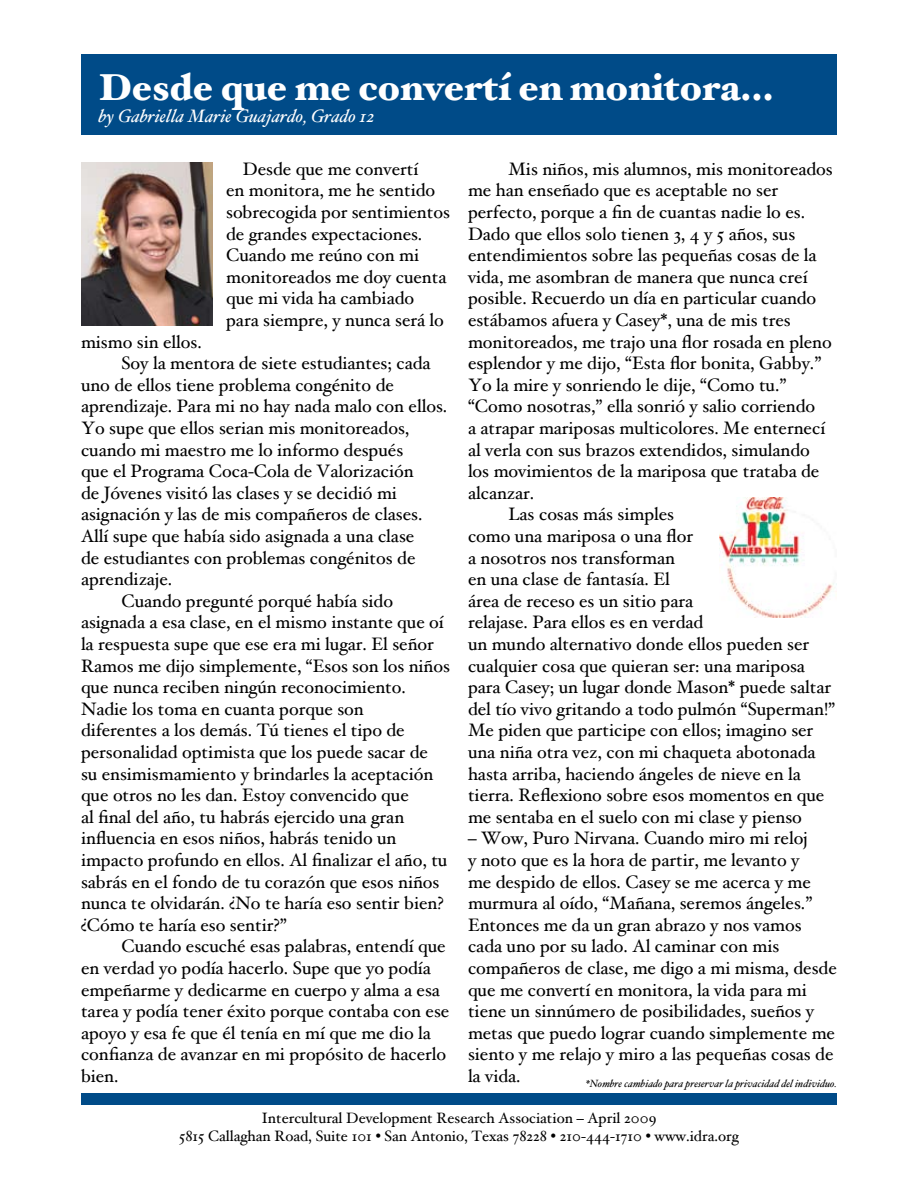
<style>
.page{position:relative;width:918px;height:1188px;background:#fff}
.page>*{position:absolute;margin:0;border:0;box-sizing:border-box;transform-origin:0 0}
.t1{font:900 37.5px "Hoefler Text";color:#fff}
.t2{font:18px/21.6px "Hoefler Text";color:#000}
.t3{font:italic 18px "Hoefler Text";color:#fff}
.t4{font:15px/18px "Hoefler Text";color:#000;text-align:center}
.t5{font:italic 10.5px "Hoefler Text";color:#000}
</style>
<div class="page">
<div style="left:81px;top:54px;width:756px;height:81px;background:#004b88"></div>
<div style="left:81px;top:1093px;width:756px;height:12px;background:#004b88"></div>
<img style="left:719px;top:497px;width:118px;height:120px">
<img style="left:81px;top:162px;width:132px;height:164px">
<h1 class="t1" style="left:98px;top:63px;width:677px">Desde que me convertí en monitora…</h1>
<p class="t3" style="left:98px;top:105px;width:278px">by Gabriella Marie Guajardo, Grado 12</p>
<p class="t2" style="left:508px;top:158px;width:326px">Mis niños, mis alumnos, mis monitoreados</p>
<p class="t2" style="left:468px;top:180px;width:312px">me han enseñado que es aceptable no ser</p>
<p class="t2" style="left:468px;top:201px;width:339px">perfecto, porque a fin de cuantas nadie lo es.</p>
<p class="t2" style="left:468px;top:223px;width:329px">Dado que ellos solo tienen 3, 4 y 5 años, sus</p>
<p class="t2" style="left:468px;top:245px;width:350px">entendimientos sobre las pequeñas cosas de la</p>
<p class="t2" style="left:468px;top:266px;width:341px">vida, me asombran de manera que nunca creí</p>
<p class="t2" style="left:468px;top:288px;width:350px">posible. Recuerdo un día en particular cuando</p>
<p class="t2" style="left:468px;top:309px;width:324px">estábamos afuera y Casey*, una de mis tres</p>
<p class="t2" style="left:468px;top:331px;width:365px">monitoreados, me trajo una flor rosada en pleno</p>
<p class="t2" style="left:468px;top:353px;width:355px">esplendor y me dijo, “Esta flor bonita, Gabby.”</p>
<p class="t2" style="left:468px;top:374px;width:320px">Yo la mire y sonriendo le dije, “Como tu.”</p>
<p class="t2" style="left:468px;top:396px;width:349px">“Como nosotras,” ella sonrió y salio corriendo</p>
<p class="t2" style="left:468px;top:417px;width:359px">a atrapar mariposas multicolores. Me enternecí</p>
<p class="t2" style="left:468px;top:439px;width:343px">al verla con sus brazos extendidos, simulando</p>
<p class="t2" style="left:468px;top:461px;width:353px">los movimientos de la mariposa que trataba de</p>
<p class="t2" style="left:468px;top:482px;width:68px">alcanzar.</p>
<p class="t2" style="left:508px;top:504px;width:167px">Las cosas más simples</p>
<p class="t2" style="left:468px;top:525px;width:227px">como una mariposa o una flor</p>
<p class="t2" style="left:468px;top:547px;width:209px">a nosotros nos transforman</p>
<p class="t2" style="left:468px;top:569px;width:203px">en una clase de fantasía. El</p>
<p class="t2" style="left:468px;top:590px;width:227px">área de receso es un sitio para</p>
<p class="t2" style="left:468px;top:612px;width:237px">relajase. Para ellos es en verdad</p>
<p class="t2" style="left:468px;top:633px;width:343px">un mundo alternativo donde ellos pueden ser</p>
<p class="t2" style="left:468px;top:655px;width:338px">cualquier cosa que quieran ser: una mariposa</p>
<p class="t2" style="left:468px;top:677px;width:365px">para Casey; un lugar donde Mason* puede saltar</p>
<p class="t2" style="left:468px;top:698px;width:369px">del tío vivo gritando a todo pulmón “Superman!”</p>
<p class="t2" style="left:468px;top:720px;width:347px">Me piden que participe con ellos; imagino ser</p>
<p class="t2" style="left:468px;top:741px;width:349px">una niña otra vez, con mi chaqueta abotonada</p>
<p class="t2" style="left:468px;top:763px;width:334px">hasta arriba, haciendo ángeles de nieve en la</p>
<p class="t2" style="left:468px;top:785px;width:358px">tierra. Reflexiono sobre esos momentos en que</p>
<p class="t2" style="left:468px;top:806px;width:335px">me sentaba en el suelo con mi clase y pienso</p>
<p class="t2" style="left:468px;top:828px;width:370px">– Wow, Puro Nirvana. Cuando miro mi reloj<br>y noto que es la hora de partir, me levanto y<br>me despido de ellos. Casey se me acerca y me murmura al oído, “Mañana, seremos ángeles.” Entonces me da un gran abrazo y nos vamos cada uno por su lado. Al caminar con mis compañeros de clase, me digo a mi misma, desde que me convertí en monitora, la vida para mi tiene un sinnúmero de posibilidades, sueños y metas que puedo lograr cuando simplemente me siento y me relajo y miro a las pequeñas cosas de la vida.</p>
<p class="t4" style="left:179px;top:1109px;width:561px">Intercultural Development Research Association – April 2009<br>5815 Callaghan Road, Suite 101 • San Antonio, Texas 78228 • 210-444-1710 • www.idra.org</p>
<p class="t2" style="left:226px;top:158px;width:225px;text-indent:17px">Desde que me convertí<br>en monitora, me he sentido sobrecogida por sentimientos de grandes expectaciones.<br>Cuando me reúno con mi monitoreados me doy cuenta que mi vida ha cambiado para siempre, y nunca será lo</p>
<p class="t2" style="left:81px;top:331px;width:122px">mismo sin ellos.</p>
<p class="t2" style="left:122px;top:353px;width:311px">Soy la mentora de siete estudiantes; cada</p>
<p class="t2" style="left:81px;top:374px;width:314px">uno de ellos tiene problema congénito de</p>
<p class="t2" style="left:81px;top:396px;width:368px">aprendizaje. Para mi no hay nada malo con ellos.</p>
<p class="t2" style="left:81px;top:417px;width:330px">Yo supe que ellos serian mis monitoreados,</p>
<p class="t2" style="left:81px;top:439px;width:324px">cuando mi maestro me lo informo después</p>
<p class="t2" style="left:81px;top:461px;width:334px">que el Programa Coca-Cola de Valorización</p>
<p class="t2" style="left:81px;top:482px;width:318px">de Jóvenes visitó las clases y se decidió mi</p>
<p class="t2" style="left:81px;top:504px;width:343px">asignación y las de mis compañeros de clases.</p>
<p class="t2" style="left:81px;top:525px;width:335px">Allí supe que había sido asignada a una clase</p>
<p class="t2" style="left:81px;top:547px;width:336px">de estudiantes con problemas congénitos de</p>
<p class="t2" style="left:81px;top:569px;width:93px">aprendizaje.</p>
<p class="t2" style="left:122px;top:590px;width:273px">Cuando pregunté porqué había sido</p>
<p class="t2" style="left:81px;top:612px;width:364px">asignada a esa clase, en el mismo instante que oí</p>
<p class="t2" style="left:81px;top:633px;width:354px">la respuesta supe que ese era mi lugar. El señor</p>
<p class="t2" style="left:81px;top:655px;width:371px">Ramos me dijo simplemente, “Esos son los niños</p>
<p class="t2" style="left:81px;top:677px;width:327px">que nunca reciben ningún reconocimiento.</p>
<p class="t2" style="left:81px;top:698px;width:284px">Nadie los toma en cuanta porque son</p>
<p class="t2" style="left:81px;top:720px;width:325px">diferentes a los demás. Tú tienes el tipo de</p>
<p class="t2" style="left:81px;top:741px;width:349px">personalidad optimista que los puede sacar de</p>
<p class="t2" style="left:81px;top:763px;width:354px">su ensimismamiento y brindarles la aceptación</p>
<p class="t2" style="left:81px;top:785px;width:329px">que otros no les dan. Estoy convencido que</p>
<p class="t2" style="left:81px;top:806px;width:325px">al final del año, tu habrás ejercido una gran</p>
<p class="t2" style="left:81px;top:828px;width:317px">influencia en esos niños, habrás tenido un</p>
<p class="t2" style="left:81px;top:849px;width:368px">impacto profundo en ellos. Al finalizar el año, tu</p>
<p class="t2" style="left:81px;top:871px;width:360px">sabrás en el fondo de tu corazón que esos niños</p>
<p class="t2" style="left:81px;top:893px;width:364px">nunca te olvidarán. ¿No te haría eso sentir bien?</p>
<p class="t2" style="left:81px;top:914px;width:207px">¿Cómo te haría eso sentir?”</p>
<p class="t2" style="left:122px;top:936px;width:326px">Cuando escuché esas palabras, entendí que</p>
<p class="t2" style="left:81px;top:957px;width:351px">en verdad yo podía hacerlo. Supe que yo podía</p>
<p class="t2" style="left:81px;top:979px;width:360px">empeñarme y dedicarme en cuerpo y alma a esa</p>
<p class="t2" style="left:81px;top:1001px;width:370px">tarea y podía tener éxito porque contaba con ese</p>
<p class="t2" style="left:81px;top:1022px;width:351px">apoyo y esa fe que él tenía en mí que me dio la</p>
<p class="t2" style="left:81px;top:1044px;width:367px">confianza de avanzar en mi propósito de hacerlo</p>
<p class="t2" style="left:81px;top:1065px;width:39px">bien.</p>
<p class="t5" style="left:586px;top:1077px;width:253px">*Nombre cambiado para preservar la privacidad del individuo.</p>
</div>
